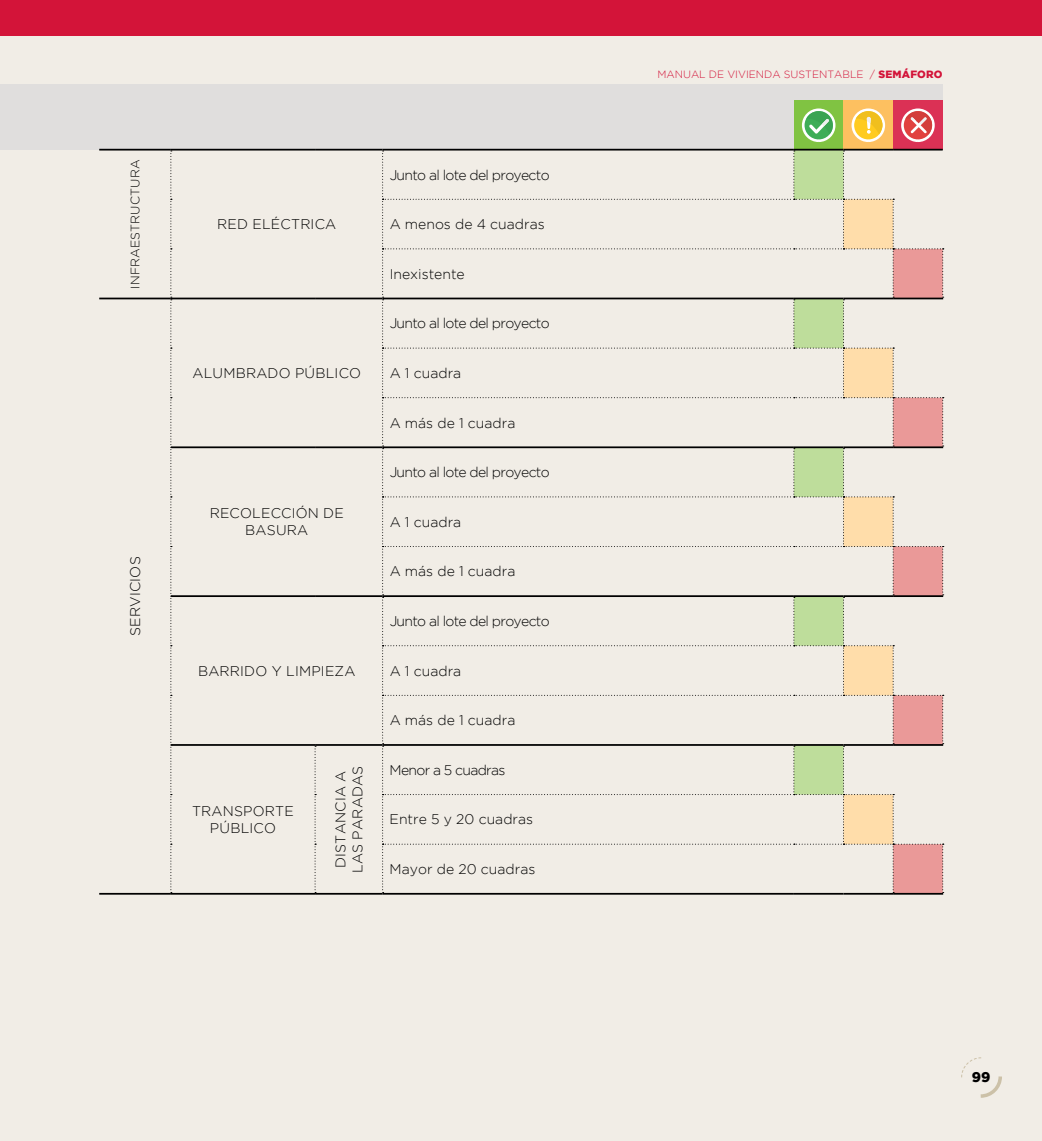
<style>
.page{position:relative;width:1042px;height:1141px;background:#f1ede6}
.page>*{position:absolute;margin:0;border:0;box-sizing:border-box;transform-origin:0 0}
.t1{font:300 14px/16.8px "Gotham";color:#000;text-align:center}
.t2{font:300 14px "Gotham";letter-spacing:-.05em;color:#000}
.t3{font:900 14px "Gotham";color:#000}
.t4{font:300 12.25px "Gotham";letter-spacing:.015em;color:#000}
.t5{font:300 10.5px "Gotham";color:#d31439}
.s1{font-weight:900}
</style>
<div class="page">
<div style="left:0;top:0;width:1042px;height:35px;background:#d31439"></div>
<svg style="left:961px;top:1057px;width:41px;height:41px"></svg>
<div style="left:0;top:85px;width:942px;height:65px;background:#e0dedd"></div>
<div style="left:794px;top:100px;width:49px;height:50px;background:#80c342"></div>
<div style="left:843px;top:100px;width:50px;height:50px;background:#fdc060"></div>
<div style="left:893px;top:100px;width:50px;height:50px;background:#db3155"></div>
<hr style="left:171px;top:298px;width:144px;height:1px;background:#000">
<hr style="left:315px;top:298px;width:68px;height:1px;background:#000">
<hr style="left:171px;top:595px;width:144px;height:2px;background:#000">
<hr style="left:315px;top:595px;width:68px;height:2px;background:#000">
<hr style="left:171px;top:149px;width:144px;height:2px;background:#000">
<hr style="left:315px;top:149px;width:68px;height:2px;background:#000">
<hr style="left:171px;top:446px;width:144px;height:2px;background:#000">
<hr style="left:315px;top:446px;width:68px;height:2px;background:#000">
<hr style="left:171px;top:744px;width:144px;height:2px;background:#000">
<hr style="left:315px;top:744px;width:68px;height:2px;background:#000">
<hr style="left:171px;top:893px;width:144px;height:2px;background:#000">
<hr style="left:315px;top:893px;width:68px;height:2px;background:#000">
<hr style="left:794px;top:149px;width:49px;height:2px;background:#000">
<hr style="left:843px;top:149px;width:50px;height:2px;background:#000">
<hr style="left:893px;top:149px;width:50px;height:2px;background:#000">
<hr style="left:794px;top:893px;width:49px;height:2px;background:#000">
<hr style="left:843px;top:893px;width:50px;height:2px;background:#000">
<hr style="left:893px;top:893px;width:50px;height:2px;background:#000">
<hr style="left:99px;top:149px;width:72px;height:2px;background:#000">
<hr style="left:99px;top:298px;width:72px;height:1px;background:#000">
<svg style="left:170px;top:151px;width:2px;height:742px"></svg>
<hr style="left:99px;top:893px;width:72px;height:2px;background:#000">
<hr style="left:383px;top:149px;width:411px;height:2px;background:#000">
<svg style="left:382px;top:150px;width:562px;height:744px"></svg>
<hr style="left:383px;top:893px;width:411px;height:2px;background:#000">
<svg style="left:315px;top:746px;width:1px;height:147px"></svg>
<svg style="left:802px;top:108px;width:33px;height:34px"></svg>
<svg style="left:806px;top:111px;width:27px;height:23px"></svg>
<svg style="left:851px;top:108px;width:34px;height:34px"></svg>
<svg style="left:856px;top:111px;width:26px;height:23px"></svg>
<svg style="left:901px;top:108px;width:34px;height:34px"></svg>
<svg style="left:905px;top:111px;width:27px;height:23px"></svg>
<p class="t4" style="left:128px;top:289px;width:130px;rotate:-90deg">INFRAESTRUCTURA</p>
<p class="t1" style="left:127px;top:636px;width:81px;rotate:-90deg">SERVICIOS</p>
<p class="t1" style="left:217px;top:216px;width:120px">RED ELÉCTRICA</p>
<p class="t1" style="left:192px;top:364px;width:170px">ALUMBRADO PÚBLICO</p>
<p class="t1" style="left:210px;top:505px;width:136px">RECOLECCIÓN DE<br>BASURA</p>
<p class="t1" style="left:198px;top:662px;width:159px">BARRIDO Y LIMPIEZA</p>
<p class="t2" style="left:390px;top:167px;width:162px">Junto al lote del proyecto</p>
<p class="t1" style="left:390px;top:216px;width:157px">A menos de 4 cuadras</p>
<p class="t1" style="left:390px;top:265px;width:77px">Inexistente</p>
<p class="t2" style="left:390px;top:316px;width:162px">Junto al lote del proyecto</p>
<p class="t1" style="left:390px;top:364px;width:73px">A 1 cuadra</p>
<p class="t1" style="left:390px;top:414px;width:127px">A más de 1 cuadra</p>
<p class="t2" style="left:390px;top:465px;width:162px">Junto al lote del proyecto</p>
<p class="t1" style="left:390px;top:513px;width:73px">A 1 cuadra</p>
<p class="t1" style="left:390px;top:563px;width:127px">A más de 1 cuadra</p>
<p class="t2" style="left:390px;top:613px;width:162px">Junto al lote del proyecto</p>
<p class="t1" style="left:390px;top:662px;width:73px">A 1 cuadra</p>
<p class="t1" style="left:390px;top:712px;width:127px">A más de 1 cuadra</p>
<p class="t1" style="left:192px;top:803px;width:103px">TRANSPORTE<br>PÚBLICO</p>
<p class="t1" style="left:332px;top:873px;width:109px;rotate:-90deg">DISTANCIA A<br>LAS PARADAS</p>
<p class="t2" style="left:390px;top:762px;width:117px">Menor a 5 cuadras</p>
<p class="t1" style="left:390px;top:811px;width:145px">Entre 5 y 20 cuadras</p>
<p class="t1" style="left:390px;top:861px;width:147px">Mayor de 20 cuadras</p>
<p class="t5" style="left:657px;top:69px;width:287px">MANUAL DE VIVIENDA SUSTENTABLE / <span class="s1">SEMÁFORO</span></p>
<p class="t3" style="left:971px;top:1069px;width:20px">99</p>
</div>
